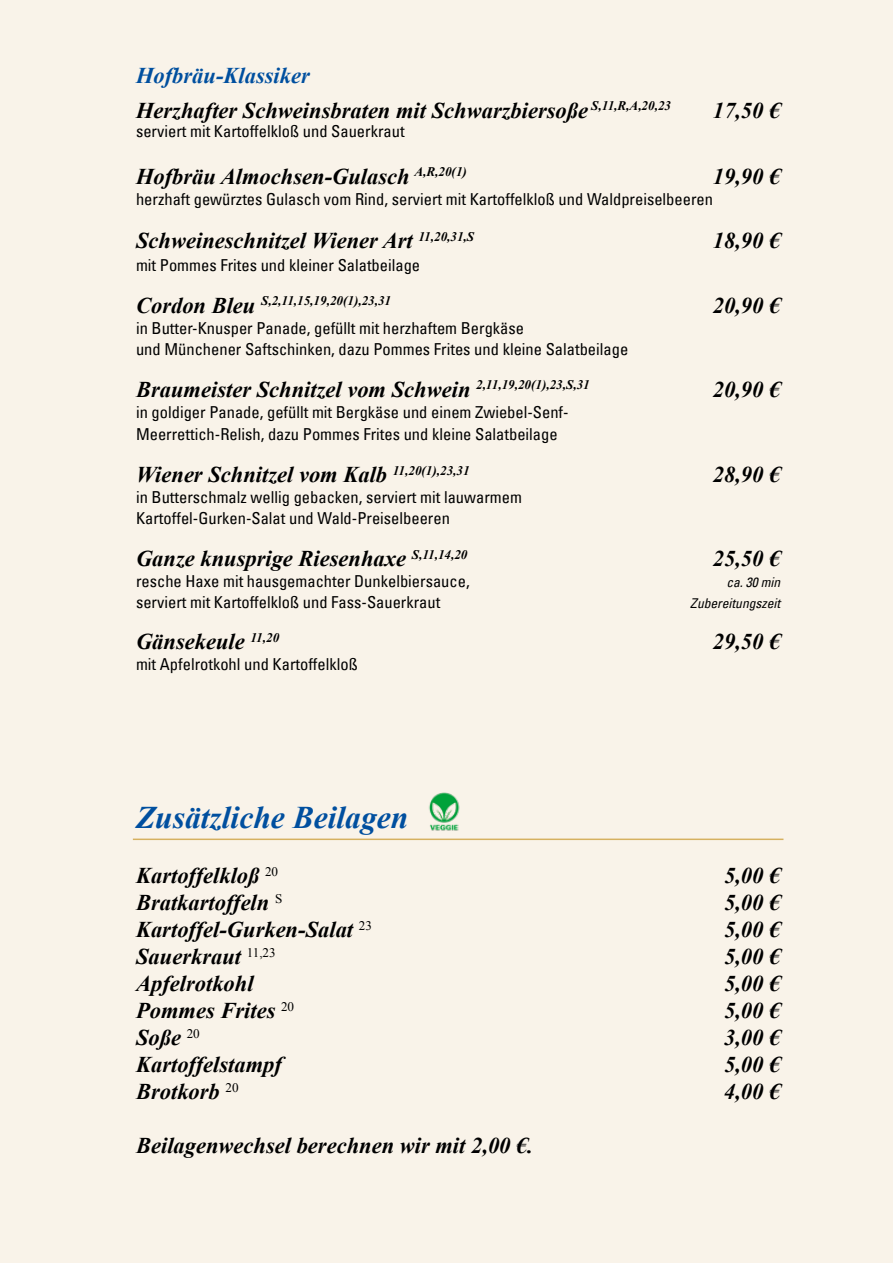
<style>
.page{position:relative;width:893px;height:1263px;background:#f9f3e9}
.page>*{position:absolute;margin:0;border:0;box-sizing:border-box;transform-origin:0 0}
.t1{font:italic 700 31.5px "Times New Roman";color:#004f9f}
.t2{font:italic 700 22.5px/34.5px "Times New Roman";color:#000}
.t3{font:condensed 16.5px/21px "Univers";color:#000}
.t4{font:italic condensed 13.5px "Univers";color:#000}
.t5{font:italic 700 13.05px "Times New Roman";color:#000}
.s1{color:#004f9f}
.s2{font-size:22.5px}
</style>
<div class="page">
<hr style="left:133px;top:838px;width:650px;height:2px;background:#d6b160">
<img style="left:429px;top:792px;width:31px;height:39px">
<h2 class="t2" style="left:136px;top:58px;width:537px"><span class="s1">Hofbräu-Klassiker<br></span>Herzhafter Schweinsbraten mit Schwarzbiersoße <sup>S,11,R,A,20,23</sup></h2>
<h2 class="t2" style="left:713px;top:92px;width:69px">17,50 €</h2>
<p class="t3" style="left:136px;top:123px;width:270px">serviert mit Kartoffelkloß und Sauerkraut</p>
<h2 class="t2" style="left:136px;top:158px;width:332px">Hofbräu Almochsen-Gulasch <sup>A,R,20(1)</sup></h2>
<h2 class="t2" style="left:713px;top:158px;width:69px">19,90 €</h2>
<p class="t3" style="left:136px;top:190px;width:578px">herzhaft gewürztes Gulasch vom Rind, serviert mit Kartoffelkloß und Waldpreiselbeeren</p>
<h2 class="t2" style="left:136px;top:223px;width:340px">Schweineschnitzel Wiener Art <sup>11,20,31,S</sup></h2>
<h2 class="t2" style="left:713px;top:223px;width:69px">18,90 €</h2>
<p class="t3" style="left:136px;top:256px;width:286px">mit Pommes Frites und kleiner Salatbeilage</p>
<p class="t5" style="left:136px;top:292px;width:257px"><span class="s2">Cordon Bleu</span> S,2,11,15,19,20(1),23,31</p>
<h2 class="t2" style="left:713px;top:287px;width:69px">20,90 €</h2>
<p class="t3" style="left:136px;top:319px;width:494px">in Butter-Knusper Panade, gefüllt mit herzhaftem Bergkäse<br>und Münchener Saftschinken, dazu Pommes Frites und kleine Salatbeilage</p>
<h2 class="t2" style="left:136px;top:371px;width:455px">Braumeister Schnitzel vom Schwein <sup>2,11,19,20(1),23,S,31</sup></h2>
<h2 class="t2" style="left:713px;top:371px;width:69px">20,90 €</h2>
<p class="t3" style="left:136px;top:402px;width:434px;line-height:22.5px">in goldiger Panade, gefüllt mit Bergkäse und einem Zwiebel-Senf-<br>Meerrettich-Relish, dazu Pommes Frites und kleine Salatbeilage</p>
<h2 class="t2" style="left:136px;top:457px;width:335px">Wiener Schnitzel vom Kalb <sup>11,20(1),23,31</sup></h2>
<h2 class="t2" style="left:713px;top:457px;width:69px">28,90 €</h2>
<p class="t3" style="left:136px;top:489px;width:387px">in Butterschmalz wellig gebacken, serviert mit lauwarmem<br>Kartoffel-Gurken-Salat und Wald-Preiselbeeren</p>
<h2 class="t2" style="left:136px;top:541px;width:333px">Ganze knusprige Riesenhaxe <sup>S,11,14,20</sup></h2>
<h2 class="t2" style="left:713px;top:541px;width:69px">25,50 €</h2>
<p class="t3" style="left:136px;top:573px;width:335px">resche Haxe mit hausgemachter Dunkelbiersauce,</p>
<p class="t4" style="left:726px;top:577px;width:55px">ca. 30 min</p>
<p class="t3" style="left:136px;top:594px;width:306px">serviert mit Kartoffelkloß und Fass-Sauerkraut</p>
<p class="t4" style="left:690px;top:598px;width:91px">Zubereitungszeit</p>
<h2 class="t2" style="left:136px;top:624px;width:145px">Gänsekeule <sup>11,20</sup></h2>
<h2 class="t2" style="left:713px;top:624px;width:69px">29,50 €</h2>
<p class="t3" style="left:136px;top:655px;width:223px">mit Apfelrotkohl und Kartoffelkloß</p>
<h1 class="t1" style="left:136px;top:795px;width:274px">Zusätzliche Beilagen</h1>
<h2 class="t2" style="left:136px;top:858px;width:144px">Kartoffelkloß <sup>20</sup></h2>
<h2 class="t2" style="left:724px;top:858px;width:58px">5,00 €</h2>
<h2 class="t2" style="left:136px;top:885px;width:148px">Bratkartoffeln <sup>S</sup></h2>
<h2 class="t2" style="left:724px;top:885px;width:58px">5,00 €</h2>
<h2 class="t2" style="left:136px;top:912px;width:237px">Kartoffel-Gurken-Salat <sup>23</sup></h2>
<h2 class="t2" style="left:724px;top:912px;width:58px">5,00 €</h2>
<h2 class="t2" style="left:136px;top:939px;width:141px">Sauerkraut <sup>11,23</sup></h2>
<h2 class="t2" style="left:724px;top:939px;width:58px">5,00 €</h2>
<h2 class="t2" style="left:136px;top:966px;width:119px">Apfelrotkohl</h2>
<h2 class="t2" style="left:724px;top:966px;width:58px">5,00 €</h2>
<h2 class="t2" style="left:136px;top:993px;width:160px">Pommes Frites <sup>20</sup></h2>
<h2 class="t2" style="left:724px;top:993px;width:58px">5,00 €</h2>
<h2 class="t2" style="left:136px;top:1020px;width:65px">Soße <sup>20</sup></h2>
<h2 class="t2" style="left:724px;top:1020px;width:58px">3,00 €</h2>
<h2 class="t2" style="left:136px;top:1047px;width:147px">Kartoffelstampf</h2>
<h2 class="t2" style="left:724px;top:1047px;width:58px">5,00 €</h2>
<h2 class="t2" style="left:136px;top:1074px;width:104px">Brotkorb <sup>20</sup></h2>
<h2 class="t2" style="left:724px;top:1074px;width:58px">4,00 €</h2>
<h2 class="t2" style="left:136px;top:1128px;width:398px">Beilagenwechsel berechnen wir mit 2,00 €.</h2>
</div>
